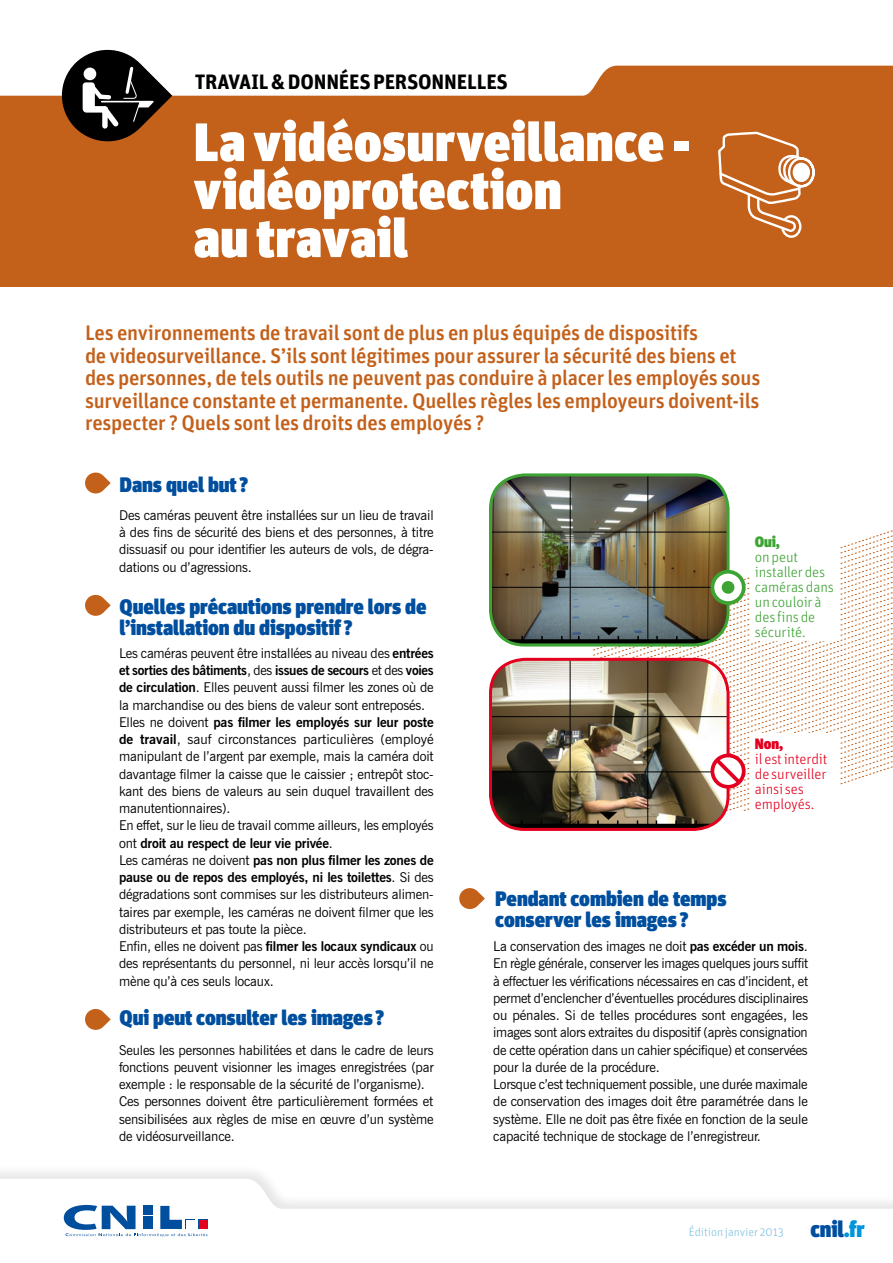
<style>
.page{position:relative;width:893px;height:1263px;background:#fff}
.page>*{position:absolute;margin:0;border:0;box-sizing:border-box;transform-origin:0 0}
.t1{font:900 54px/48px "Unit";letter-spacing:.01em;color:#fff}
.t2{font:500 21px/22.5px "Unit";letter-spacing:-.015em;color:#c3601a}
.t3{font:900 21px/21px "Unit";letter-spacing:-.005em;color:#004e9e}
.t4{font:700 21px "Unit";letter-spacing:-.01em;color:#000}
.t5{font:300 15px/15px "Unit";letter-spacing:-.01em;color:#3da434}
.t6{font:300 15px/15px "Unit";letter-spacing:-.01em;color:#e3001f}
.t7{font:900 15px "Unit";color:#e3001f}
.t8{font:900 15px "Unit";color:#3da434}
.t9{font:13.5px/17.2px "News Gothic BT";letter-spacing:-.015em;color:#000}
.t10{font:300 12px "Unit";color:#80c2e0}
.s1{font-weight:700}
.s2{font-weight:900;font-size:22.5px;color:#004e9e}
.s3{font-weight:900;font-size:22.5px;color:#0095db}
</style>
<div class="page">
<div style="left:0;top:1162px;width:893px;height:101px;background:#000;opacity:.1"></div>
<svg style="left:0;top:1179px;width:893px;height:84px"></svg>
<svg style="left:64px;top:1205px;width:143px;height:32px"></svg>
<div style="left:143px;top:1206px;width:9px;height:9px;background:#004e9e"></div>
<div style="left:186px;top:1220px;width:9px;height:9px;background:#fff"></div>
<svg style="left:198px;top:1220px;width:10px;height:9px"></svg>
<div style="left:199px;top:1220px;width:8px;height:8px;background:#e3001f"></div>
<svg style="left:85px;top:472px;width:26px;height:22px"></svg>
<svg style="left:85px;top:594px;width:26px;height:22px"></svg>
<svg style="left:85px;top:1009px;width:26px;height:21px"></svg>
<div style="left:0;top:28px;width:893px;height:259px;background:#c3601a"></div>
<svg style="left:0;top:28px;width:893px;height:68px;fill:#fff"></svg>
<svg style="left:57px;top:45px;width:115px;height:97px"></svg>
<svg style="left:718px;top:132px;width:97px;height:106px"></svg>
<img style="left:490px;top:662px;width:16px;height:165px">
<hr style="left:492px;top:716px;width:235px;height:1px;background:#000">
<hr style="left:491px;top:772px;width:237px;height:1px;background:#000">
<svg style="left:459px;top:888px;width:26px;height:21px"></svg>
<svg style="left:490px;top:477px;width:236px;height:165px;background:#636254"></svg>
<img style="left:506px;top:495px;width:387px;height:336px">
<hr style="left:570px;top:476px;width:1px;height:166px;background:#000">
<hr style="left:648px;top:476px;width:1px;height:166px;background:#000">
<hr style="left:492px;top:532px;width:235px;height:1px;background:#000">
<hr style="left:491px;top:587px;width:237px;height:1px;background:#000">
<div style="left:489px;top:473px;width:241px;height:173px;border:3px solid #3da434;border-radius:34px"></div>
<svg style="left:712px;top:572px;width:32px;height:31px"></svg>
<div style="left:710px;top:570px;width:36px;height:35px;border:4px solid #3da434;border-radius:50%"></div>
<div style="left:722px;top:581px;width:12px;height:13px;background:#3da434;border-radius:50%"></div>
<h2 class="t4" style="left:195px;top:69px;width:315px">TRAVAIL &amp; DONNÉES PERSONNELLES</h2>
<h1 class="t1" style="left:194px;top:117px;width:498px">La vidéosurveillance - vidéoprotection<br>au travail</h1>
<p class="t2" style="left:85px;top:321px;width:677px">Les environnements de travail sont de plus en plus équipés de dispositifs<br>de videosurveillance. S’ils sont légitimes pour assurer la sécurité des biens et des personnes, de tels outils ne peuvent pas conduire à placer les employés sous surveillance constante et permanente. Quelles règles les employeurs doivent-ils respecter ? Quels sont les droits des employés ?</p>
<h2 class="t3" style="left:120px;top:474px;width:131px">Dans quel but ?</h2>
<p class="t9" style="left:119px;top:506px;width:316px;text-align:justify">Des caméras peuvent être installées sur un lieu de travail à des fins de sécurité des biens et des personnes, à titre dissuasif ou pour identifier les auteurs de vols, de dégra&shy;dations ou d’agressions.</p>
<h2 class="t3" style="left:120px;top:596px;width:308px">Quelles précautions prendre lors de l’installation du dispositif ?</h2>
<p class="t9" style="left:119px;top:644px;width:316px">Les caméras peuvent être installées au niveau des <span class="s1">entrées et sorties des bâtiments</span>, des <span class="s1">issues de secours</span> et des <span class="s1">voies de circulation</span>. Elles peuvent aussi filmer les zones où de la marchandise ou des biens de valeur sont entreposés.<br>Elles ne doivent <span class="s1">pas filmer les employés sur leur poste de travail</span>, sauf circonstances particulières (employé manipulant de l’argent par exemple, mais la caméra doit davantage filmer la caisse que le caissier ; entrepôt stoc&shy;kant des biens de valeurs au sein duquel travaillent des manutentionnaires).<br>En effet, sur le lieu de travail comme ailleurs, les employés ont <span class="s1">droit au respect de leur vie privée</span>.<br>Les caméras ne doivent <span class="s1">pas non plus filmer les zones de pause ou de repos des employés, ni les toilettes</span>. Si des dégradations sont commises sur les distributeurs alimen&shy;taires par exemple, les caméras ne doivent filmer que les distributeurs et pas toute la pièce.<br>Enfin, elles ne doivent pas <span class="s1">filmer les locaux syndicaux</span> ou des représentants du personnel, ni leur accès lorsqu’il ne mène qu’à ces seuls locaux.</p>
<h2 class="t3" style="left:120px;top:1007px;width:267px">Qui peut consulter les images ?</h2>
<p class="t9" style="left:119px;top:1041px;width:316px">Seules les personnes habilitées et dans le cadre de leurs fonctions peuvent visionner les images enregistrées (par exemple : le responsable de la sécurité de l’organisme).<br>Ces personnes doivent être particulièrement formées et sensibilisées aux règles de mise en œuvre d’un système de vidéosurveillance.</p>
<p class="t8" style="left:755px;top:532px;width:26px">Oui,</p>
<p class="t5" style="left:755px;top:549px;width:80px">on peut installer des caméras dans un couloir à des fins de sécurité.</p>
<p class="t7" style="left:755px;top:734px;width:30px">Non,</p>
<p class="t6" style="left:755px;top:751px;width:74px">il est interdit de surveiller ainsi ses employés.</p>
<h2 class="t3" style="left:495px;top:888px;width:233px">Pendant combien de temps conserver les images ?</h2>
<p class="t9" style="left:493px;top:937px;width:316px">La conservation des images ne doit <span class="s1">pas excéder un mois</span>.<br>En règle générale, conserver les images quelques jours suffit à effectuer les vérifications nécessaires en cas d’incident, et permet d’enclencher d’éventuelles procédures disciplinaires ou pénales. Si de telles procédures sont engagées, les images sont alors extraites du dispositif (après consignation de cette opération dans un cahier spécifique) et conservées pour la durée de la procédure.<br>Lorsque c’est techniquement possible, une durée maximale de conservation des images doit être paramétrée dans le système. Elle ne doit pas être fixée en fonction de la seule capacité technique de stockage de l’enregistreur.</p>
<p class="t10" style="left:689px;top:1225px;width:178px">Édition janvier 2013 <span class="s2">cnil</span><span class="s3">.fr</span></p>
</div>
